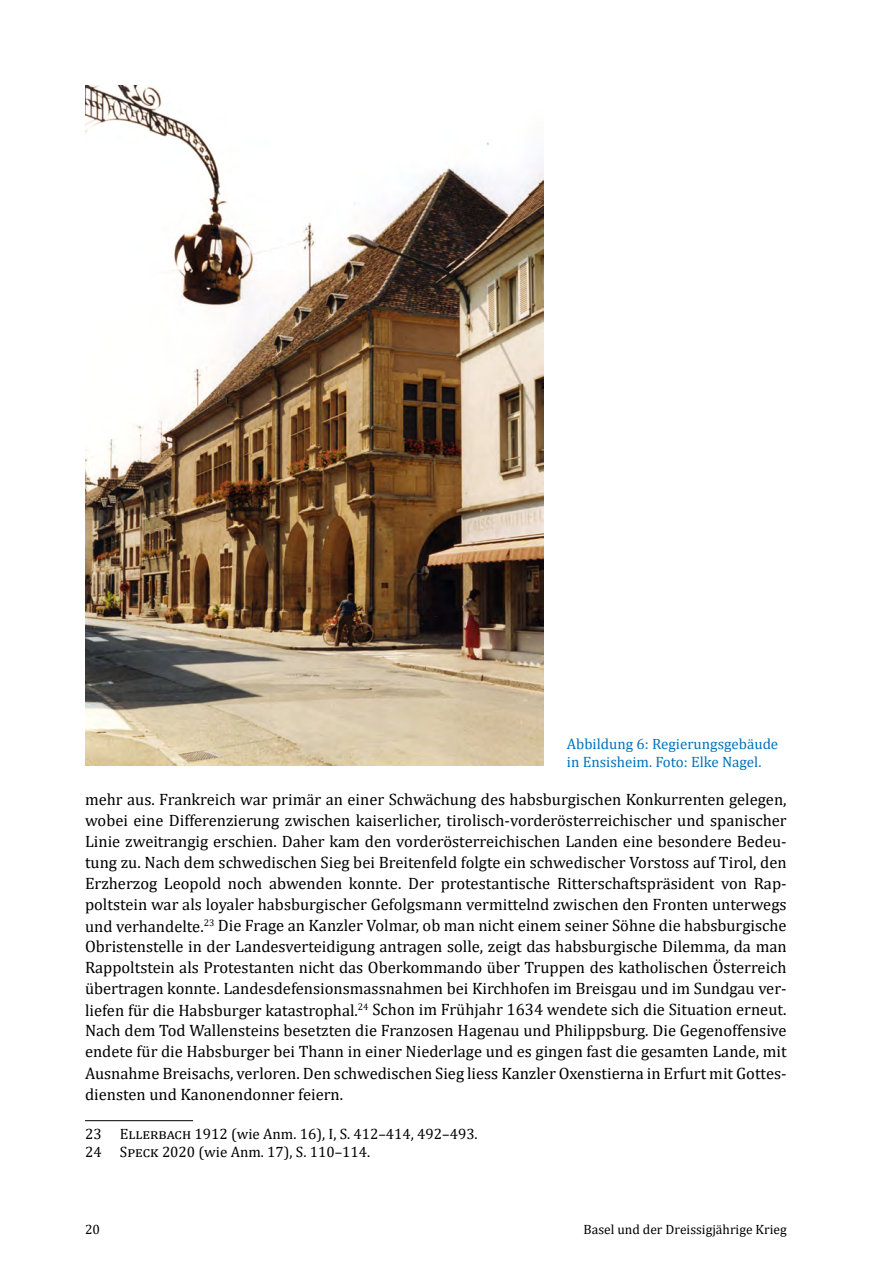
<style>
.page{position:relative;width:893px;height:1263px;background:#fff}
.page>*{position:absolute;margin:0;border:0;box-sizing:border-box;transform-origin:0 0}
.t1{font:16.5px/21px "Cambria";color:#000;text-align:justify}
.t2{font:15px/18px "Cambria";color:#000}
.t3{font:15px/18px "Cambria";color:#0072bc}
.t4{font:13.5px "Cambria";color:#000}
</style>
<div class="page">
<hr style="left:85px;top:1120px;width:108px;height:1px;background:#000">
<img style="left:85px;top:85px;width:459px;height:680px">
<p class="t3" style="left:567px;top:734px;width:213px">Abbildung 6: Regierungsgebäude in Ensisheim. Foto: Elke Nagel.</p>
<p class="t1" style="left:85px;top:789px;width:703px">mehr aus. Frankreich war primär an einer Schwächung des habsburgischen Konkurrenten gelegen, wobei eine Differenzierung zwischen kaiserlicher, tirolisch-vorderösterreichischer und spanischer Linie zweitrangig erschien. Daher kam den vorderösterreichischen Landen eine besondere Bedeu&shy;tung zu. Nach dem schwedischen Sieg bei Breitenfeld folgte ein schwedischer Vorstoss auf Tirol, den Erzherzog Leopold noch abwenden konnte. Der protestantische Ritterschaftspräsident von Rap&shy;poltstein war als loyaler habsburgischer Gefolgsmann vermittelnd zwischen den Fronten unterwegs und verhandelte.<sup>23</sup> Die Frage an Kanzler Volmar, ob man nicht einem seiner Söhne die habsburgische Obristenstelle in der Landesverteidigung antragen solle, zeigt das habsburgische Dilemma, da man Rappoltstein als Protestanten nicht das Oberkommando über Truppen des katholischen Österreich übertragen konnte. Landesdefensionsmassnahmen bei Kirchhofen im Breisgau und im Sundgau ver&shy;liefen für die Habsburger katastrophal.<sup>24</sup> Schon im Frühjahr 1634 wendete sich die Situation erneut.<br>Nach dem Tod Wallensteins besetzten die Franzosen Hagenau und Philippsburg. Die Gegenoffensive endete für die Habsburger bei Thann in einer Niederlage und es gingen fast die gesamten Lande, mit Ausnahme Breisachs, verloren. Den schwedischen Sieg liess Kanzler Oxenstierna in Erfurt mit Gottes&shy;diensten und Kanonendonner feiern.</p>
<p class="t2" style="left:85px;top:1124px;width:394px">23 Ellerbach 1912 (wie Anm. 16), I, S. 412–414, 492–493.<br>24 Speck 2020 (wie Anm. 17), S. 110–114.</p>
<p class="t4" style="left:85px;top:1221px;width:16px">20</p>
<p class="t4" style="left:583px;top:1221px;width:205px">Basel und der Dreissigjährige Krieg</p>
</div>
